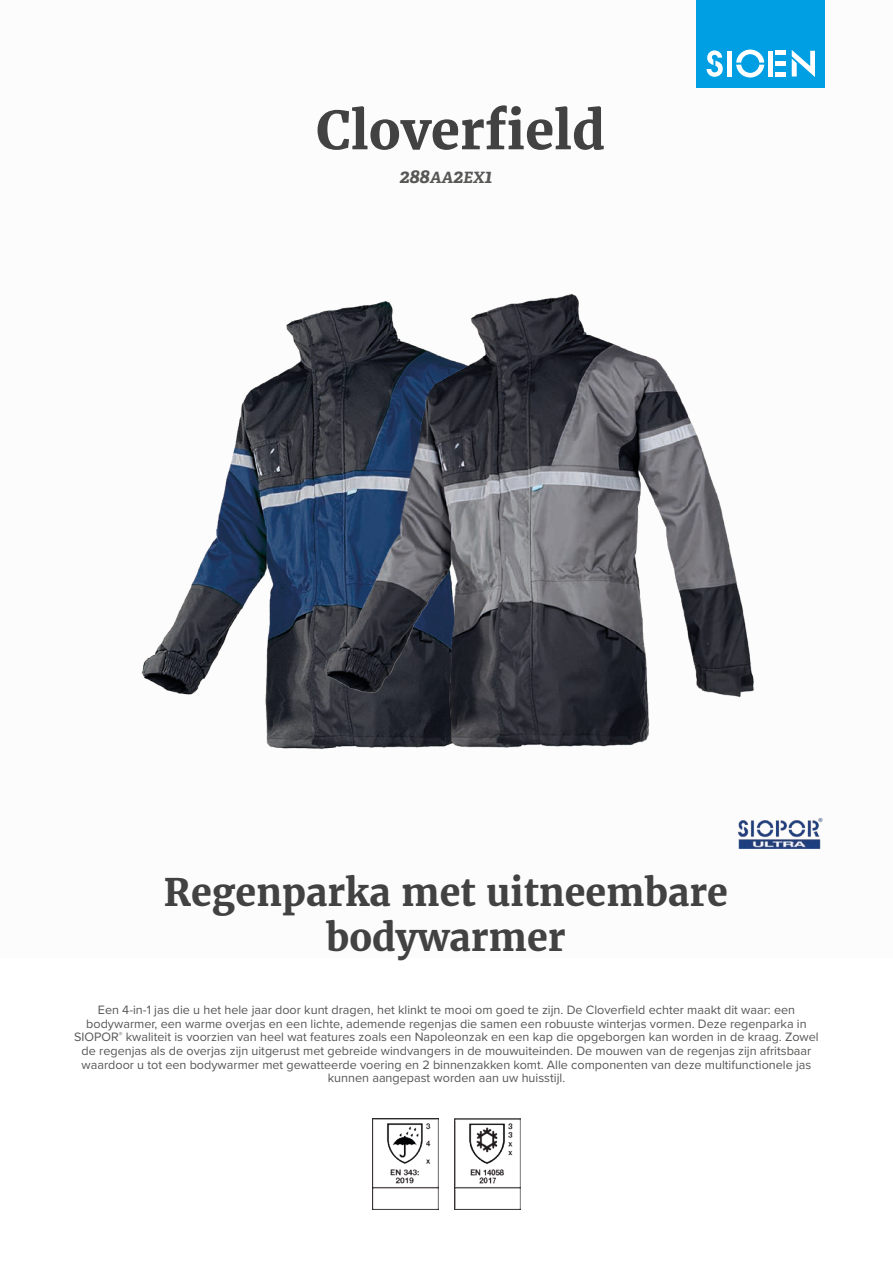
<style>
.page{position:relative;width:893px;height:1263px;background:#fff}
.page>*{position:absolute;margin:0;border:0;box-sizing:border-box;transform-origin:0 0}
.t1{font:700 52.5px "Merriweather";color:#424243}
.t2{font:700 37.5px/45px "Merriweather";color:#424243;text-align:center}
.t3{font:italic 700 19.5px "Adelle";color:#575756}
.t4{font:12.6px/13.6px "Proxima Nova";color:#575756;text-align:center}
.s1{font-size:15.6px}
</style>
<div class="page">
<div style="left:697px;top:0;width:128px;height:88px;background:#009fe3"></div>
<svg style="left:707px;top:50px;width:16px;height:27px"></svg>
<svg style="left:736px;top:50px;width:28px;height:28px"></svg>
<div style="left:727px;top:51px;width:5px;height:26px;background:#fff"></div>
<div style="left:768px;top:51px;width:5px;height:26px;background:#fff"></div>
<div style="left:775px;top:72px;width:11px;height:5px;background:#fff"></div>
<div style="left:775px;top:61px;width:11px;height:5px;background:#fff"></div>
<hr style="left:775px;top:51px;width:11px;height:4px;background:#fff">
<svg style="left:792px;top:50px;width:23px;height:27px"></svg>
<img style="left:783px;top:817px;width:40px;height:32px">
<img style="left:372px;top:1118px;width:67px;height:92px">
<img style="left:454px;top:1118px;width:67px;height:92px">
<img style="left:141px;top:319px;width:157px;height:430px">
<img style="left:298px;top:294px;width:485px;height:555px">
<h1 class="t1" style="left:316px;top:95px;width:290px">Cloverfield</h1>
<h3 class="t3" style="left:399px;top:164px;width:94px">288<span class="s1">AA</span>2<span class="s1">EX</span>1</h3>
<h2 class="t2" style="left:164px;top:869px;width:565px">Regenparka met uitneembare bodywarmer</h2>
<p class="t4" style="left:74px;top:1002px;width:746px">Een 4-in-1 jas die u het hele jaar door kunt dragen, het klinkt te mooi om goed te zijn. De Cloverfield echter maakt dit waar: een bodywarmer, een warme overjas en een lichte, ademende regenjas die samen een robuuste winterjas vormen. Deze regenparka in SIOPOR<sup>®</sup> kwaliteit is voorzien van heel wat features zoals een Napoleonzak en een kap die opgeborgen kan worden in de kraag. Zowel de regenjas als de overjas zijn uitgerust met gebreide windvangers in de mouwuiteinden. De mouwen van de regenjas zijn afritsbaar waardoor u tot een bodywarmer met gewatteerde voering en 2 binnenzakken komt. Alle componenten van deze multifunctionele jas kunnen aangepast worden aan uw huisstijl.</p>
</div>
